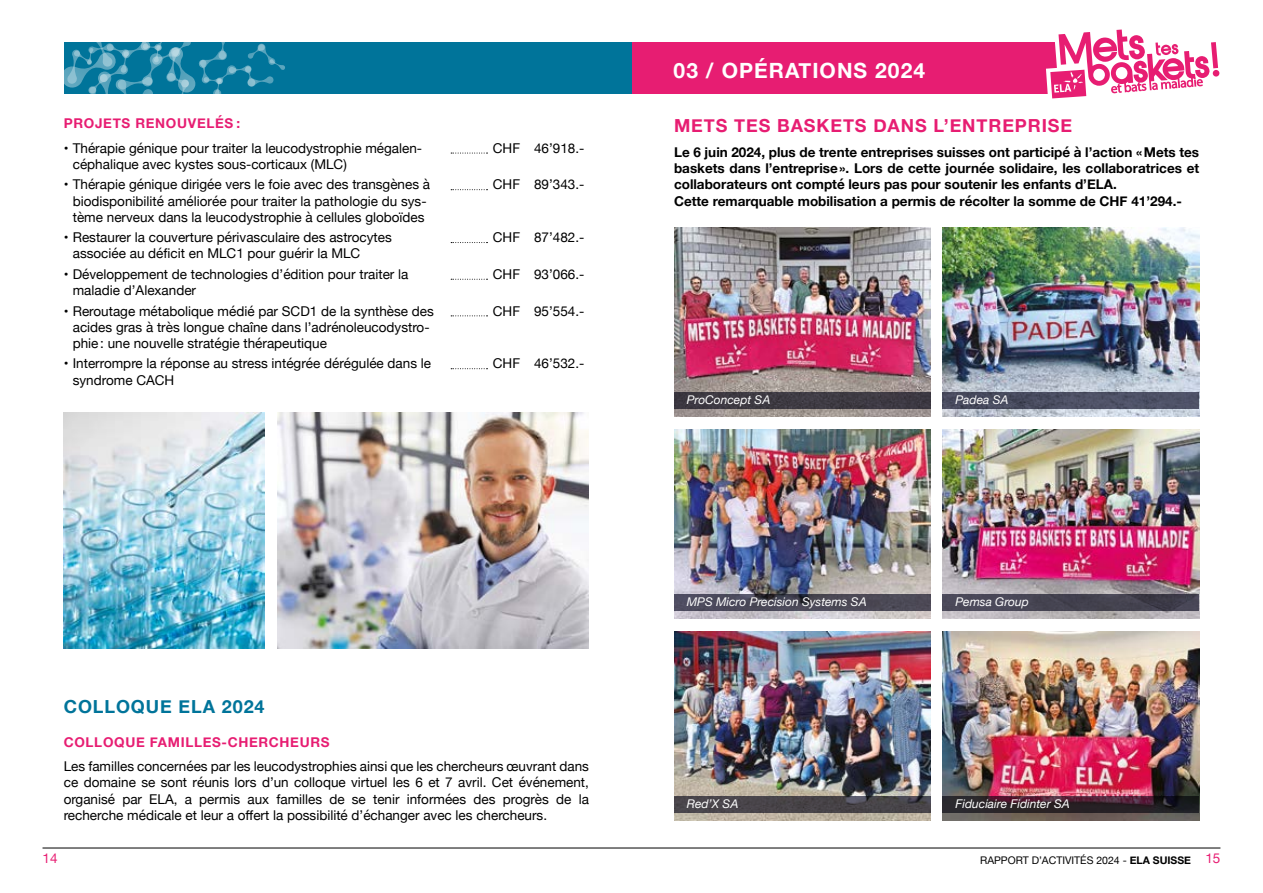
<style>
.page{position:relative;width:1263px;height:893px;background:#fff}
.page>*{position:absolute;margin:0;border:0;box-sizing:border-box;transform-origin:0 0}
.t1{font:700 21px "Helvetica Neue";letter-spacing:.05em;color:#fff}
.t2{font:700 18px "Helvetica Neue";letter-spacing:.05em;color:#e71d72}
.t3{font:700 18px "Helvetica Neue";letter-spacing:.05em;color:#00749a}
.t4{font:13.5px/16.2px "Helvetica Neue";color:#000}
.t5{font:700 13.5px/16.2px "Helvetica Neue";color:#000}
.t6{font:700 13.5px "Helvetica Neue";letter-spacing:.05em;color:#e71d72}
.t7{font:13.5px "Helvetica Neue";color:#e71d72}
.t8{font:italic 12px "Helvetica Neue";color:#fff}
.t9{font:10.5px "Helvetica Neue";color:#000}
.s1{font-weight:700}
.s2{font-size:13.5px;color:#e71d72}
</style>
<div class="page">
<hr style="left:43px;top:848px;width:1177px;height:1px;background:#000">
<div style="left:632px;top:43px;width:430px;height:51px;background:#e71d72"></div>
<div style="left:64px;top:43px;width:567px;height:51px;background:#00749a"></div>
<svg style="left:451px;top:153px;width:36px;height:1px"></svg>
<svg style="left:451px;top:189px;width:36px;height:1px"></svg>
<svg style="left:451px;top:242px;width:36px;height:1px"></svg>
<svg style="left:451px;top:279px;width:36px;height:1px"></svg>
<svg style="left:451px;top:315px;width:36px;height:1px"></svg>
<svg style="left:451px;top:368px;width:36px;height:1px"></svg>
<img style="left:64px;top:412px;width:201px;height:236px">
<img style="left:278px;top:412px;width:311px;height:236px">
<svg style="left:1042px;top:29px;width:178px;height:242px"></svg>
<img style="left:943px;top:227px;width:256px;height:190px">
<img style="left:943px;top:429px;width:256px;height:190px">
<img style="left:943px;top:631px;width:256px;height:190px">
<img style="left:674px;top:227px;width:256px;height:190px">
<img style="left:674px;top:429px;width:256px;height:190px">
<img style="left:674px;top:631px;width:256px;height:190px">
<div style="left:674px;top:392px;width:256px;height:17px;background:#3e3943"></div>
<svg style="left:674px;top:594px;width:256px;height:16px;background:#484655"></svg>
<svg style="left:674px;top:796px;width:256px;height:17px;background:#474449"></svg>
<div style="left:943px;top:392px;width:256px;height:17px;background:linear-gradient(to right,#46495c,#4f5369)"></div>
<div style="left:943px;top:594px;width:256px;height:16px;background:linear-gradient(to right,#4b4a5a,#3f3d49)"></div>
<svg style="left:943px;top:796px;width:256px;height:17px;background:#302129"></svg>
<svg style="left:64px;top:43px;width:221px;height:51px"></svg>
<p class="t6" style="left:64px;top:113px;width:178px">PROJETS RENOUVELÉS :</p>
<p class="t4" style="left:64px;top:141px;width:360px">• Thérapie génique pour traiter la leucodystrophie mégalen-</p>
<p class="t4" style="left:493px;top:141px;width:93px">CHF 46’918.-</p>
<p class="t4" style="left:73px;top:157px;width:276px">céphalique avec kystes sous-corticaux (MLC)</p>
<p class="t4" style="left:64px;top:177px;width:368px">• Thérapie génique dirigée vers le foie avec des transgènes à</p>
<p class="t4" style="left:493px;top:177px;width:93px">CHF 89’343.-</p>
<p class="t4" style="left:73px;top:193px;width:355px">biodisponibilité améliorée pour traiter la pathologie du sys&shy;tème nerveux dans la leucodystrophie à cellules globoïdes</p>
<p class="t4" style="left:64px;top:230px;width:330px">• Restaurer la couverture périvasculaire des astrocytes</p>
<p class="t4" style="left:493px;top:230px;width:93px">CHF 87’482.-</p>
<p class="t4" style="left:73px;top:246px;width:289px">associée au déficit en MLC1 pour guérir la MLC</p>
<p class="t4" style="left:64px;top:267px;width:346px">• Développement de technologies d’édition pour traiter la</p>
<p class="t4" style="left:493px;top:267px;width:93px">CHF 93’066.-</p>
<p class="t4" style="left:73px;top:283px;width:125px">maladie d’Alexander</p>
<p class="t4" style="left:64px;top:303px;width:372px">• Reroutage métabolique médié par SCD1 de la synthèse des</p>
<p class="t4" style="left:493px;top:303px;width:93px">CHF 95’554.-</p>
<p class="t4" style="left:73px;top:320px;width:358px">acides gras à très longue chaîne dans l’adrénoleucodystro&shy;phie: une nouvelle stratégie thérapeutique</p>
<p class="t4" style="left:64px;top:356px;width:369px">• Interrompre la réponse au stress intégrée dérégulée dans le</p>
<p class="t4" style="left:493px;top:356px;width:93px">CHF 46’532.-</p>
<p class="t4" style="left:73px;top:372px;width:103px">syndrome CACH</p>
<h2 class="t3" style="left:64px;top:693px;width:202px">COLLOQUE ELA 2024</h2>
<p class="t6" style="left:64px;top:731px;width:267px">COLLOQUE FAMILLES-CHERCHEURS</p>
<p class="t4" style="left:64px;top:759px;width:527px;text-align:justify">Les familles concernées par les leucodystrophies ainsi que les chercheurs œuvrant dans ce domaine se sont réunis lors d’un colloque virtuel les 6 et 7 avril. Cet événement, organisé par ELA, a permis aux familles de se tenir informées des progrès de la recherche médicale et leur a offert la possibilité d’échanger avec les chercheurs.</p>
<h1 class="t1" style="left:674px;top:54px;width:253px">03 / OPÉRATIONS 2024</h1>
<h2 class="t2" style="left:674px;top:112px;width:400px">METS TES BASKETS DANS L’ENTREPRISE</h2>
<p class="t5" style="left:674px;top:145px;width:527px">Le 6 juin 2024, plus de trente entreprises suisses ont participé à l’action «Mets tes baskets dans l’entreprise». Lors de cette journée solidaire, les collaboratrices et collaborateurs ont compté leurs pas pour soutenir les enfants d’ELA.<br>Cette remarquable mobilisation a permis de récolter la somme de CHF 41’294.-</p>
<p class="t8" style="left:687px;top:391px;width:85px">ProConcept SA</p>
<p class="t8" style="left:955px;top:391px;width:54px">Padea SA</p>
<p class="t8" style="left:687px;top:593px;width:181px">MPS Micro Precision Systems SA</p>
<p class="t8" style="left:955px;top:593px;width:75px">Pemsa Group</p>
<p class="t8" style="left:687px;top:795px;width:53px">Red’X SA</p>
<p class="t8" style="left:955px;top:795px;width:116px">Fiduciaire Fidinter SA</p>
<p class="t7" style="left:43px;top:849px;width:17px">14</p>
<p class="t9" style="left:980px;top:853px;width:242px">RAPPORT D’ACTIVITÉS 2024 - <span class="s1">ELA SUISSE</span> <span class="s2">15</span></p>
</div>
